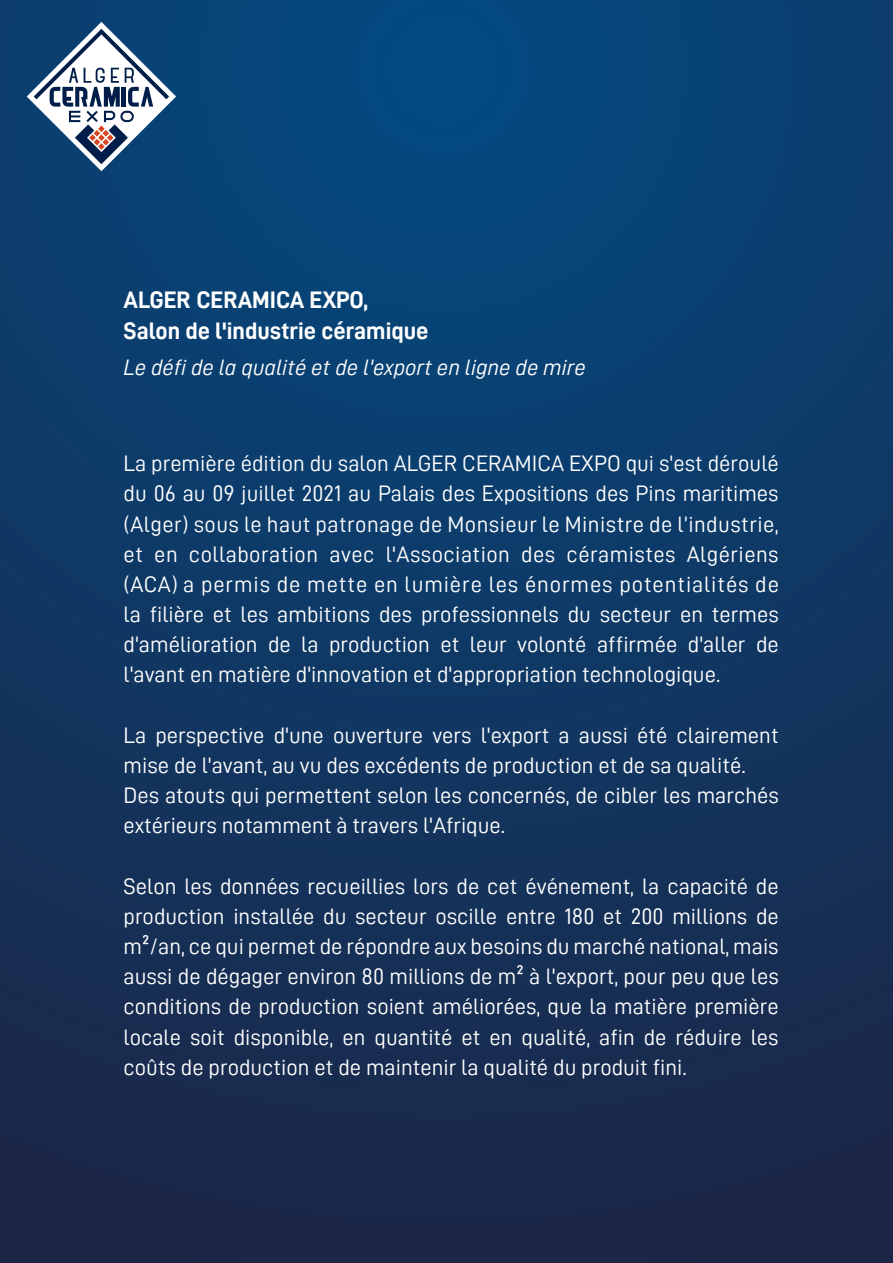
<style>
.page{position:relative;width:893px;height:1263px;background:#fff}
.page>*{position:absolute;margin:0;border:0;box-sizing:border-box;transform-origin:0 0}
.t1{font:24px/30.2px "D DIN Bold";color:#fff}
.t2{font:22.5px/30.2px "D DIN";color:#fff;text-align:justify}
.t3{font:22.5px "D DIN Italic";color:#fff}
</style>
<div class="page">
<div style="left:0;top:0;width:893px;height:1263px;background:linear-gradient(to bottom,#04487e,#1c2647)"></div>
<svg style="left:27px;top:22px;width:149px;height:149px"></svg>
<p class="t1" style="left:124px;top:284px;width:307px">ALGER CERAMICA EXPO,<br>Salon de l'industrie céramique</p>
<p class="t3" style="left:124px;top:355px;width:464px">Le défi de la qualité et de l'export en ligne de mire</p>
<p class="t2" style="left:124px;top:448px;width:657px">La première édition du salon ALGER CERAMICA EXPO qui s'est déroulé du 06 au 09 juillet 2021 au Palais des Expositions des Pins maritimes (Alger) sous le haut patronage de Monsieur le Ministre de l’industrie, et en collaboration avec l'Association des céramistes Algériens (ACA) a permis de mette en lumière les énormes potentialités de la filière et les ambitions des professionnels du secteur en termes d'amélioration de la production et leur volonté affirmée d'aller de l'avant en matière d'innovation et d'appropriation technologique.</p>
<p class="t2" style="left:124px;top:719px;width:657px;text-align:left">La perspective d'une ouverture vers l'export a aussi été clairement mise de l'avant, au vu des excédents de production et de sa qualité.<br>Des atouts qui permettent selon les concernés, de cibler les marchés extérieurs notamment à travers l'Afrique.</p>
<p class="t2" style="left:124px;top:870px;width:657px">Selon les données recueillies lors de cet événement, la capacité de production installée du secteur oscille entre 180 et 200 millions de m²/an, ce qui permet de répondre aux besoins du marché national, mais aussi de dégager environ 80 millions de m² à l'export, pour peu que les conditions de production soient améliorées, que la matière première locale soit disponible, en quantité et en qualité, afin de réduire les coûts de production et de maintenir la qualité du produit fini.</p>
</div>
